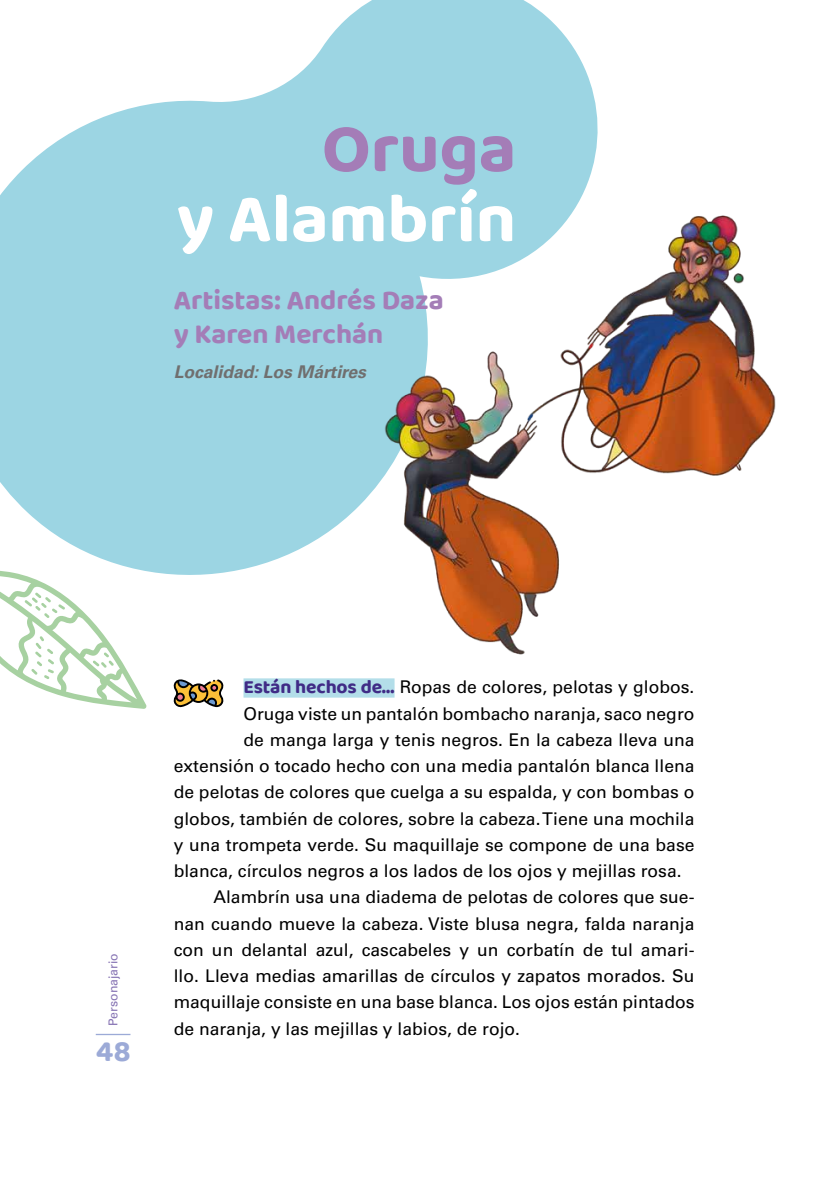
<style>
.page{position:relative;width:819px;height:1191px;background:#fff}
.page>*{position:absolute;margin:0;border:0;box-sizing:border-box;transform-origin:0 0}
.t1{font:700 70px "Baloo Tammudu 2";color:#fff}
.t2{font:700 70px "Baloo Tammudu 2";color:#a47db7}
.t3{font:700 29.75px "Baloo Tammudu 2";color:#9caad7}
.t4{font:700 28px/33.6px "Baloo Bhai 2";color:#a47db7}
.t5{font:17.5px "Univers LT Std";color:#000}
.t6{font:italic 700 17.5px "Univers LT Std";color:#706f6f}
.t7{font:12.25px "Univers LT Std";color:#8673b3}
.s1{font-family:"Baloo Tammudu 2";font-weight:700;font-size:19.25px;color:#402b86}
</style>
<div class="page">
<hr style="left:96px;top:1033px;width:34px;height:2px;background:#9caad7">
<svg style="left:0;top:0;width:598px;height:575px;fill:#9cd5e3"></svg>
<svg style="left:174px;top:679px;width:49px;height:28px"></svg>
<div style="left:243px;top:678px;width:151px;height:19px;background:#b3dee9"></div>
<img style="left:352px;top:121px;width:424px;height:577px">
<svg style="left:0;top:570px;width:146px;height:139px"></svg>
<h1 class="t2" style="left:322px;top:106px;width:196px">Oruga</h1>
<h1 class="t1" style="left:176px;top:176px;width:341px">y Alambrín</h1>
<h3 class="t4" style="left:174px;top:283px;width:271px">Artistas: Andrés Daza y Karen Merchán</h3>
<p class="t6" style="left:174px;top:362px;width:194px">Localidad: Los Mártires</p>
<p class="t7" style="left:106px;top:1025px;width:74px;rotate:-90deg">Personajario</p>
<h2 class="t3" style="left:96px;top:1033px;width:36px">48</h2>
<p class="t5" style="left:243px;top:676px;width:452px"><span class="s1">Están hechos de…</span> Ropas de colores, pelotas y globos.</p>
<p class="t5" style="left:243px;top:703px;width:452px">Oruga viste un pantalón bombacho naranja, saco negro</p>
<p class="t5" style="left:243px;top:729px;width:452px">de manga larga y tenis negros. En la cabeza lleva una</p>
<p class="t5" style="left:174px;top:755px;width:522px">extensión o tocado hecho con una media pantalón blanca llena</p>
<p class="t5" style="left:174px;top:781px;width:522px">de pelotas de colores que cuelga a su espalda, y con bombas o</p>
<p class="t5" style="left:174px;top:808px;width:522px">globos, también de colores, sobre la cabeza. Tiene una mochila</p>
<p class="t5" style="left:174px;top:834px;width:522px">y una trompeta verde. Su maquillaje se compone de una base</p>
<p class="t5" style="left:174px;top:860px;width:509px">blanca, círculos negros a los lados de los ojos y mejillas rosa.</p>
<p class="t5" style="left:213px;top:886px;width:482px">Alambrín usa una diadema de pelotas de colores que sue-</p>
<p class="t5" style="left:174px;top:913px;width:522px">nan cuando mueve la cabeza. Viste blusa negra, falda naranja</p>
<p class="t5" style="left:174px;top:939px;width:522px">con un delantal azul, cascabeles y un corbatín de tul amari-</p>
<p class="t5" style="left:174px;top:965px;width:522px">llo. Lleva medias amarillas de círculos y zapatos morados. Su</p>
<p class="t5" style="left:174px;top:991px;width:522px">maquillaje consiste en una base blanca. Los ojos están pintados</p>
<p class="t5" style="left:174px;top:1018px;width:348px">de naranja, y las mejillas y labios, de rojo.</p>
</div>
